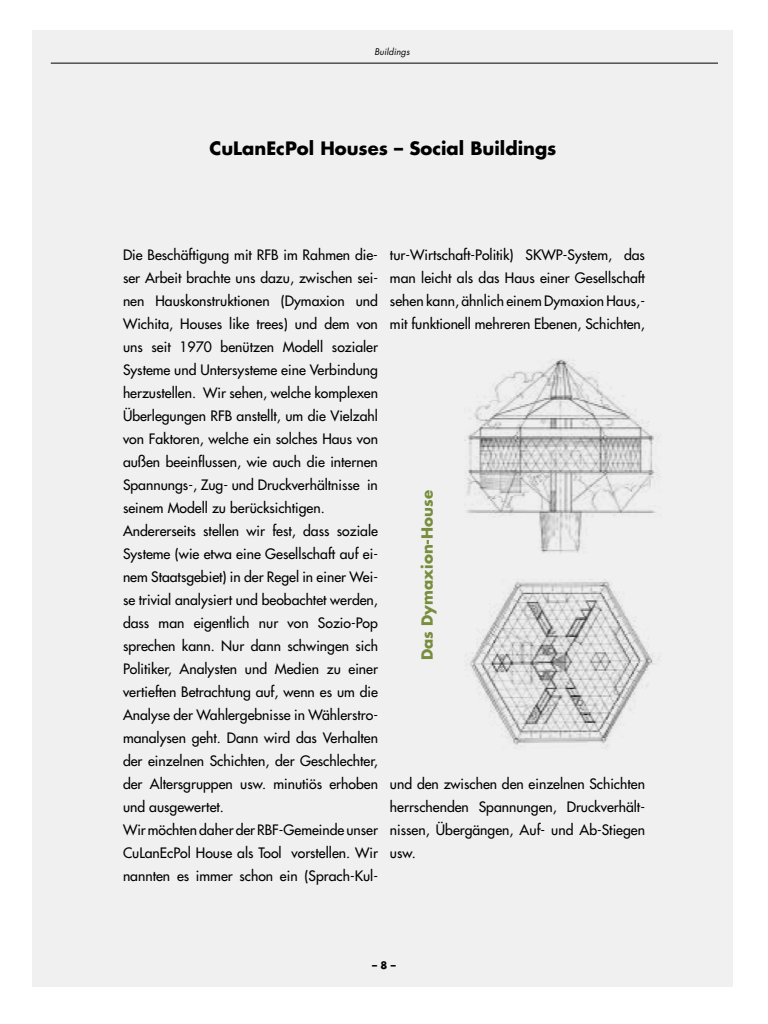
<style>
.page{position:relative;width:768px;height:1024px;background:#fff}
.page>*{position:absolute;margin:0;border:0;box-sizing:border-box;transform-origin:0 0}
.t1{font:700 18px "Futura Std";color:#000}
.t2{font:700 15px "Futura Std";color:#788d3e}
.t3{font:500 14px/23px "Futura Std";color:#000;text-align:justify}
.t4{font:700 10px "Futura Std";color:#000}
.t5{font:italic 9px "Futura Std";color:#000}
</style>
<div class="page">
<div style="left:32px;top:30px;width:702px;height:958px;background:#f0f0f0"></div>
<img style="left:464px;top:359px;width:194px;height:390px">
<hr style="left:51px;top:63px;width:667px;height:1px;background:#000">
<p class="t5" style="left:375px;top:46px;width:37px">Buildings</p>
<p class="t1" style="left:210px;top:136px;width:348px">CuLanEcPol Houses – Social Buildings</p>
<p class="t3" style="left:123px;top:243px;width:257px;text-align:left">Die Beschäftigung mit RFB im Rahmen die&shy;ser Arbeit brachte uns dazu, zwischen sei&shy;nen Hauskonstruktionen (Dymaxion und Wichita, Houses like trees) und dem von uns seit 1970 benützen Modell sozialer Systeme und Untersysteme eine Verbindung herzustellen. Wir sehen, welche komplexen Überlegungen RFB anstellt, um die Vielzahl von Faktoren, welche ein solches Haus von außen beeinflussen, wie auch die internen Spannungs-, Zug- und Druckverhältnisse in seinem Modell zu berücksichtigen.<br>Andererseits stellen wir fest, dass soziale Systeme (wie etwa eine Gesellschaft auf ei&shy;nem Staatsgebiet) in der Regel in einer Wei&shy;se trivial analysiert und beobachtet werden, dass man eigentlich nur von Sozio-Pop sprechen kann. Nur dann schwingen sich Politiker, Analysten und Medien zu einer vertieften Betrachtung auf, wenn es um die Analyse der Wahlergebnisse in Wählerstro&shy;manalysen geht. Dann wird das Verhalten der einzelnen Schichten, der Geschlechter, der Altersgruppen usw. minutiös erhoben und ausgewertet.<br>Wir möchten daher der RBF-Gemeinde unser CuLanEcPol House als Tool vorstellen. Wir nannten es immer schon ein (Sprach-Kul-</p>
<p class="t3" style="left:390px;top:243px;width:257px">tur-Wirtschaft-Politik) SKWP-System, das man leicht als das Haus einer Gesellschaft sehen kann, ähnlich einem Dymaxion Haus,- mit funktionell mehreren Ebenen, Schichten,</p>
<p class="t2" style="left:417px;top:660px;width:172px;rotate:-90deg">Das Dymaxion-House</p>
<p class="t3" style="left:390px;top:772px;width:257px">und den zwischen den einzelnen Schichten herrschenden Spannungen, Druckverhält&shy;nissen, Übergängen, Auf- und Ab-Stiegen usw.</p>
<p class="t4" style="left:372px;top:959px;width:25px">– 8 –</p>
</div>
